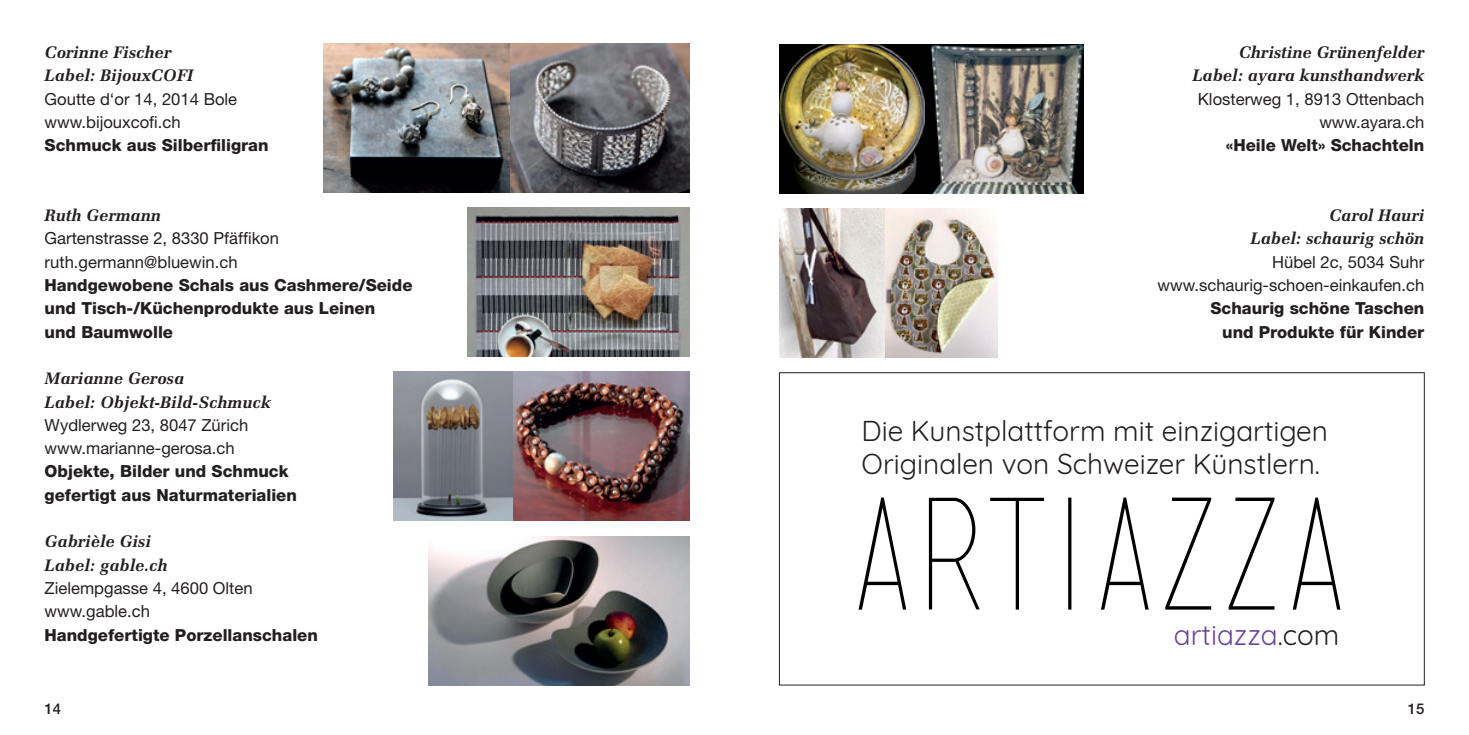
<style>
.page{position:relative;width:1469px;height:735px;background:#fff}
.page>*{position:absolute;margin:0;border:0;box-sizing:border-box;transform-origin:0 0}
.t1{font:28px/33.6px "Quicksand";color:#231f20}
.t2{font:28px "Quicksand";color:#6a439a}
.t3{font:16.62px/23.3px "Helvetica Neue";color:#231f20}
.t4{font:800 16.62px/23.3px "Helvetica Neue";color:#231f20}
.t5{font:italic 700 16.62px/23.3px "Melior";color:#231f20}
.t6{font:500 14.88px "Helvetica Neue";color:#231f20}
.s1{color:#231f20}
</style>
<div class="page">
<svg style="left:858px;top:497px;width:48px;height:112px"></svg>
<svg style="left:928px;top:497px;width:51px;height:112px"></svg>
<svg style="left:990px;top:497px;width:54px;height:112px"></svg>
<svg style="left:1068px;top:497px;width:3px;height:112px"></svg>
<svg style="left:1101px;top:497px;width:47px;height:112px"></svg>
<svg style="left:1165px;top:497px;width:46px;height:112px"></svg>
<svg style="left:1228px;top:497px;width:46px;height:112px"></svg>
<svg style="left:1292px;top:497px;width:48px;height:112px"></svg>
<img style="left:467px;top:207px;width:223px;height:149px">
<img style="left:779px;top:45px;width:304px;height:148px">
<img style="left:779px;top:208px;width:218px;height:149px">
<img style="left:393px;top:371px;width:120px;height:149px">
<img style="left:428px;top:536px;width:262px;height:149px">
<img style="left:513px;top:371px;width:177px;height:149px">
<img style="left:323px;top:43px;width:188px;height:149px">
<img style="left:511px;top:43px;width:179px;height:149px">
<p class="t5" style="left:45px;top:41px;width:150px">Corinne Fischer<br>Label: BijouxCOFI</p>
<p class="t3" style="left:45px;top:87px;width:194px">Goutte d‘or 14, 2014 Bole www.bijouxcofi.ch</p>
<p class="t4" style="left:45px;top:134px;width:225px">Schmuck aus Silberfiligran</p>
<p class="t5" style="left:45px;top:203px;width:118px">Ruth Germann</p>
<p class="t3" style="left:45px;top:226px;width:236px">Gartenstrasse 2, 8330 Pfäffikon ruth.germann@bluewin.ch</p>
<p class="t4" style="left:45px;top:273px;width:369px">Handgewobene Schals aus Cashmere/Seide und Tisch-/Küchenprodukte aus Leinen<br>und Baumwolle</p>
<p class="t5" style="left:45px;top:366px;width:228px">Marianne Gerosa<br>Label: Objekt-Bild-Schmuck</p>
<p class="t3" style="left:45px;top:413px;width:205px">Wydlerweg 23, 8047 Zürich www.marianne-gerosa.ch</p>
<p class="t4" style="left:45px;top:459px;width:254px">Objekte, Bilder und Schmuck gefertigt aus Naturmaterialien</p>
<p class="t5" style="left:45px;top:529px;width:124px">Gabrièle Gisi<br>Label: gable.ch</p>
<p class="t3" style="left:45px;top:576px;width:209px">Zielempgasse 4, 4600 Olten www.gable.ch</p>
<p class="t4" style="left:45px;top:622px;width:275px">Handgefertigte Porzellanschalen</p>
<p class="t5" style="left:1192px;top:41px;width:233px;text-align:right">Christine Grünenfelder<br>Label: ayara kunsthandwerk</p>
<p class="t3" style="left:1197px;top:87px;width:228px;text-align:right">Klosterweg 1, 8913 Ottenbach www.ayara.ch</p>
<p class="t4" style="left:1225px;top:134px;width:200px">«Heile Welt» Schachteln</p>
<p class="t5" style="left:1250px;top:203px;width:175px;text-align:right">Carol Hauri<br>Label: schaurig schön</p>
<p class="t3" style="left:1157px;top:250px;width:268px;text-align:right">Hübel 2c, 5034 Suhr www.schaurig-schoen-einkaufen.ch</p>
<p class="t4" style="left:1210px;top:296px;width:215px;text-align:right">Schaurig schöne Taschen und Produkte für Kinder</p>
<h1 class="t1" style="left:861px;top:411px;width:468px">Die Kunstplattform mit einzigartigen<br>Originalen von Schweizer Künstlern.</h1>
<h1 class="t2" style="left:1173px;top:613px;width:167px">artiazza<span class="s1">.com</span></h1>
<p class="t6" style="left:45px;top:699px;width:18px">14</p>
<p class="t6" style="left:1407px;top:699px;width:18px">15</p>
</div>
